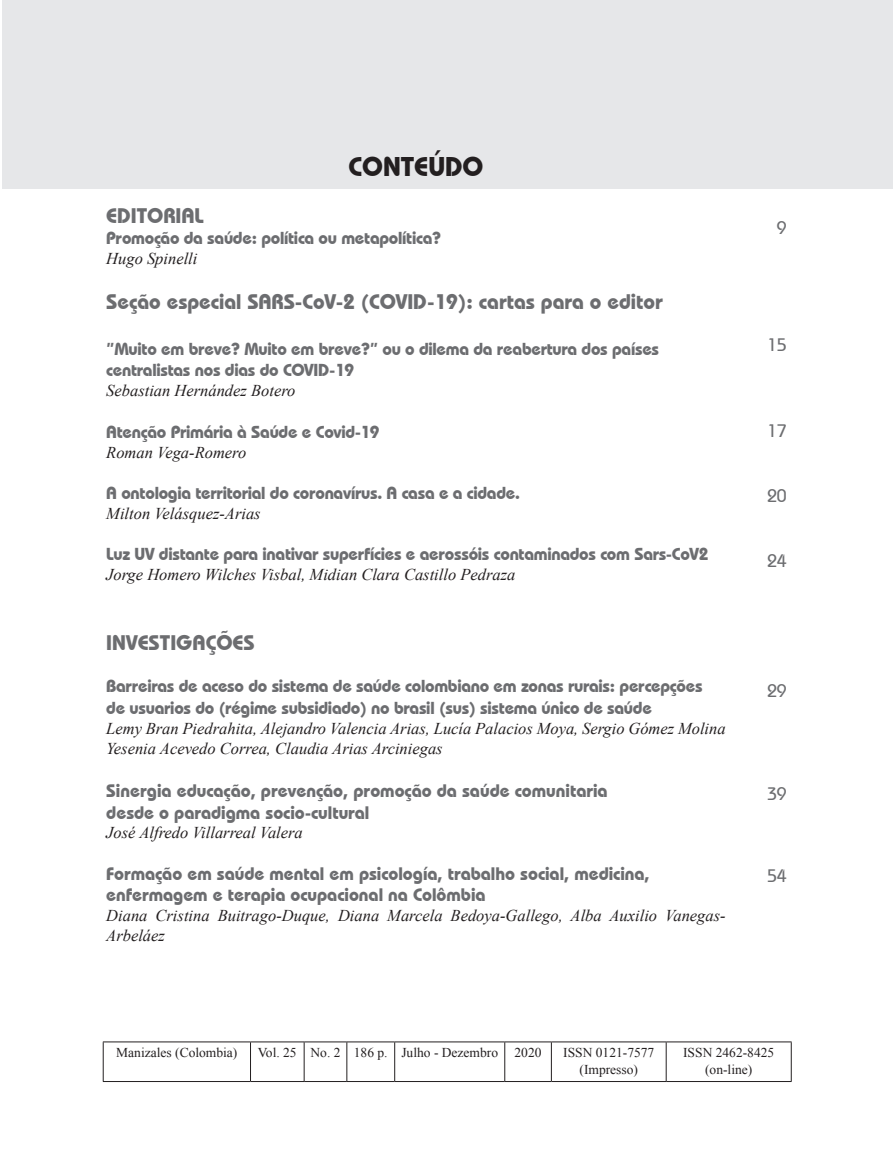
<style>
.page{position:relative;width:893px;height:1149px;background:#fff}
.page>*{position:absolute;margin:0;border:0;box-sizing:border-box;transform-origin:0 0}
.t1{font:700 27px "Bauhaus IT Cby BT";color:#231f20}
.t2{font:700 21px "Bauhaus IT Cby BT";color:#6c6d70}
.t3{font:700 18px/21.6px "Bauhaus IT Cby BT";color:#6c6d70}
.t4{font:500 18px "Bauhaus IT Cby BT";color:#6c6d70}
.t5{font:700 17.25px/21.6px "Bauhaus IT Cby BT";letter-spacing:-.015em;color:#6c6d70}
.t6{font:italic 16.5px/19.8px "Times New Roman";color:#231f20}
.t7{font:13.5px/16.2px "Times New Roman";color:#231f20;text-align:center}
</style>
<div class="page">
<div style="left:2px;top:0;width:891px;height:188px;background:#e6e7e9"></div>
<hr style="left:103px;top:1041px;width:148px;height:1px;background:#231f20">
<hr style="left:103px;top:1041px;width:1px;height:39px;background:#231f20">
<hr style="left:251px;top:1041px;width:53px;height:1px;background:#231f20">
<hr style="left:250px;top:1041px;width:1px;height:39px;background:#231f20">
<hr style="left:304px;top:1041px;width:43px;height:1px;background:#231f20">
<hr style="left:304px;top:1041px;width:1px;height:39px;background:#231f20">
<hr style="left:347px;top:1041px;width:48px;height:1px;background:#231f20">
<hr style="left:346px;top:1041px;width:1px;height:39px;background:#231f20">
<hr style="left:395px;top:1041px;width:110px;height:1px;background:#231f20">
<hr style="left:394px;top:1041px;width:1px;height:39px;background:#231f20">
<hr style="left:505px;top:1041px;width:46px;height:1px;background:#231f20">
<hr style="left:504px;top:1041px;width:1px;height:39px;background:#231f20">
<hr style="left:551px;top:1041px;width:115px;height:1px;background:#231f20">
<hr style="left:551px;top:1041px;width:1px;height:39px;background:#231f20">
<hr style="left:666px;top:1041px;width:126px;height:1px;background:#231f20">
<hr style="left:666px;top:1041px;width:1px;height:39px;background:#231f20">
<hr style="left:791px;top:1041px;width:1px;height:39px;background:#231f20">
<hr style="left:103px;top:1080px;width:148px;height:1px;background:#231f20">
<hr style="left:251px;top:1080px;width:53px;height:1px;background:#231f20">
<hr style="left:304px;top:1080px;width:43px;height:1px;background:#231f20">
<hr style="left:347px;top:1080px;width:48px;height:1px;background:#231f20">
<hr style="left:395px;top:1080px;width:110px;height:1px;background:#231f20">
<hr style="left:505px;top:1080px;width:46px;height:1px;background:#231f20">
<hr style="left:551px;top:1080px;width:115px;height:1px;background:#231f20">
<hr style="left:666px;top:1080px;width:126px;height:1px;background:#231f20">
<h1 class="t1" style="left:348px;top:150px;width:137px">CONTEÚDO</h1>
<p class="t2" style="left:106px;top:203px;width:99px">EDITORIAL</p>
<p class="t5" style="left:106px;top:227px;width:336px">Promoção da saúde: política ou metapolítica?</p>
<p class="t6" style="left:106px;top:248px;width:93px">Hugo Spinelli</p>
<p class="t2" style="left:106px;top:288px;width:558px">Seção especial SARS-CoV-2 (COVID-19): cartas para o editor</p>
<p class="t5" style="left:106px;top:337px;width:554px">”Muito em breve? Muito em breve?” ou o dilema da reabertura dos países centralistas nos dias do COVID-19</p>
<p class="t6" style="left:106px;top:380px;width:191px">Sebastian Hernández Botero</p>
<p class="t5" style="left:106px;top:421px;width:275px">Atenção Primária à Saúde e Covid-19</p>
<p class="t6" style="left:106px;top:442px;width:142px">Roman Vega-Romero</p>
<p class="t5" style="left:106px;top:481px;width:415px">A ontologia territorial do coronavírus. A casa e a cidade.</p>
<p class="t6" style="left:106px;top:502px;width:156px">Milton Velásquez-Arias</p>
<p class="t5" style="left:106px;top:542px;width:604px">Luz UV distante para inativar superfícies e aerossóis contaminados com Sars-CoV2</p>
<p class="t6" style="left:106px;top:564px;width:411px">Jorge Homero Wilches Visbal, Midian Clara Castillo Pedraza</p>
<p class="t2" style="left:106px;top:629px;width:150px">INVESTIGAÇÕES</p>
<p class="t5" style="left:106px;top:675px;width:598px">Barreiras de aceso do sistema de saúde colombiano em zonas rurais: percepções de usuarios do (régime subsidiado) no brasil (sus) sistema único de saúde</p>
<p class="t6" style="left:106px;top:717px;width:621px">Lemy Bran Piedrahita, Alejandro Valencia Arias, Lucía Palacios Moya, Sergio Gómez Molina<br>Yesenia Acevedo Correa, Claudia Arias Arciniegas</p>
<p class="t3" style="left:106px;top:779px;width:503px">Sinergia educação, prevenção, promoção da saúde comunitaria desde o paradigma socio-cultural</p>
<p class="t6" style="left:106px;top:822px;width:198px">José Alfredo Villarreal Valera</p>
<p class="t3" style="left:106px;top:862px;width:545px">Formação em saúde mental em psicología, trabalho social, medicina, enfermagem e terapia ocupacional na Colômbia</p>
<p class="t6" style="left:106px;top:905px;width:621px">Diana Cristina Buitrago-Duque, Diana Marcela Bedoya-Gallego, Alba Auxilio Vanegas-<br>Arbeláez</p>
<p class="t4" style="left:777px;top:217px;width:11px">9</p>
<p class="t4" style="left:767px;top:333px;width:21px">15</p>
<p class="t4" style="left:767px;top:420px;width:21px">17</p>
<p class="t4" style="left:767px;top:484px;width:21px">20</p>
<p class="t4" style="left:767px;top:549px;width:21px">24</p>
<p class="t4" style="left:767px;top:679px;width:21px">29</p>
<p class="t4" style="left:767px;top:782px;width:21px">39</p>
<p class="t4" style="left:767px;top:864px;width:21px">54</p>
<p class="t7" style="left:116px;top:1044px;width:123px">Manizales (Colombia)</p>
<p class="t7" style="left:258px;top:1044px;width:285px">Vol. 25 No. 2 186 p. Julho - Dezembro 2020</p>
<p class="t7" style="left:563px;top:1044px;width:93px">ISSN 0121-7577 (Impresso)</p>
<p class="t7" style="left:683px;top:1044px;width:93px">ISSN 2462-8425 (on-line)</p>
</div>
